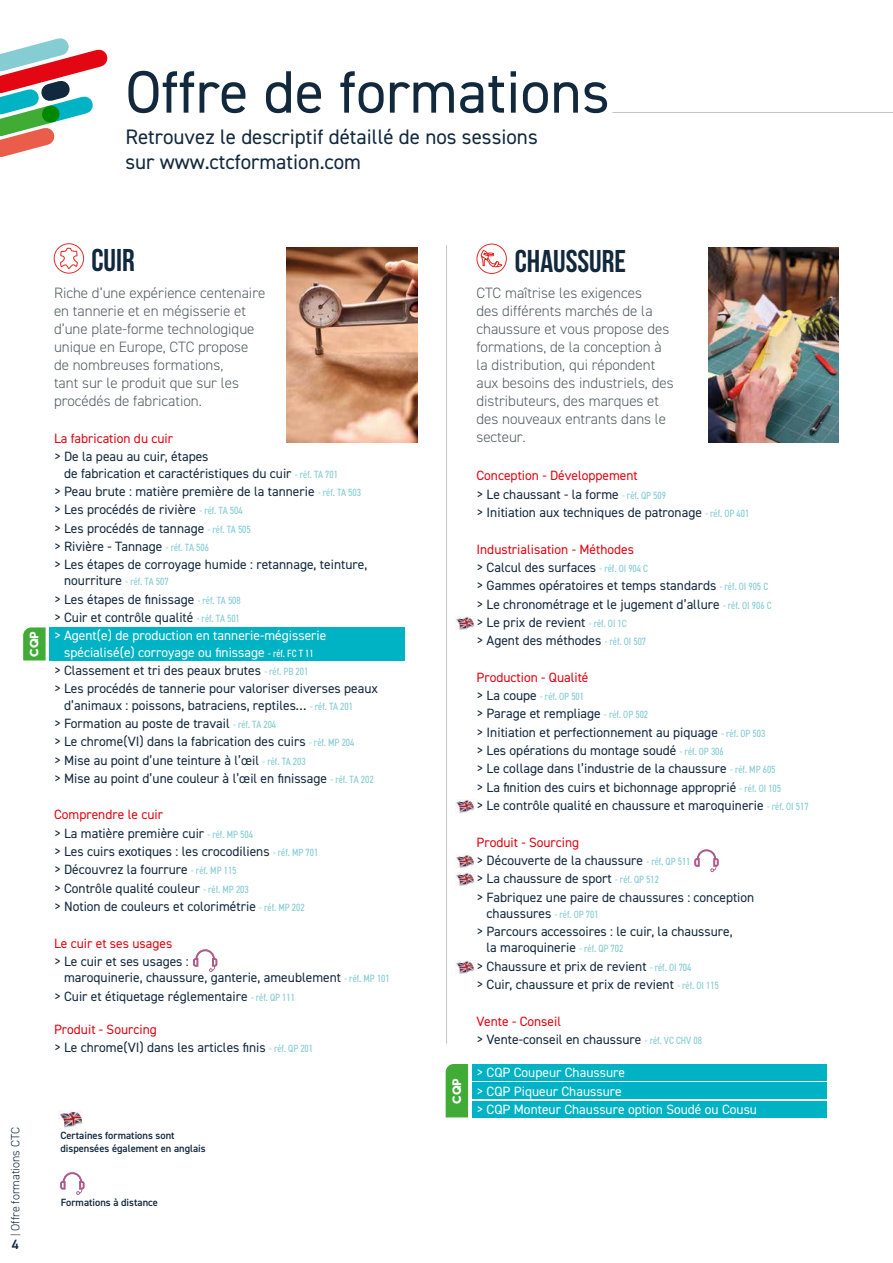
<style>
.page{position:relative;width:893px;height:1263px;background:#fff}
.page>*{position:absolute;margin:0;border:0;box-sizing:border-box;transform-origin:0 0}
.t1{font:60px "DIN2014";color:#12283d}
.t2{font:700 31.5px "Bebas Neue";color:#12283d}
.t3{font:21px/25.2px "DIN2014";color:#12283d}
.t4{font:300 15px/18px "DIN2014";color:#535d62}
.t5{font:13.5px/18.3px "DIN2014";color:#12283d}
.t6{font:13.5px/18.3px "DIN2014";color:#fff}
.t7{font:13.5px "DIN2014";color:#e30613}
.t8{font:600 13.5px "DIN2014";color:#12283d}
.t9{font:300 12px "DIN2014";color:#12283d}
.t10{font:12px "Museo Sans Rounded 900";letter-spacing:-.01em;color:#fff}
.t11{font:600 10.5px/12.6px "DIN2014";color:#12283d}
.t12{font:condensed 10.5px "DIN2014";color:#85ccd3}
.s1{font-size:10.5px}
.s2{font-stretch:condensed;font-size:10.5px;color:#85ccd3}
.s3{color:#fff}
.s4{font-stretch:condensed;font-size:10.5px;color:#fff}
.s5{color:#e30613}
.s6{font-stretch:normal;font-size:13.5px;color:#12283d}
</style>
<div class="page">
<svg style="left:0;top:38px;width:108px;height:120px"></svg>
<img style="left:708px;top:247px;width:131px;height:196px">
<div style="left:472px;top:1064px;width:354px;height:17px;background:#00b3c4"></div>
<div style="left:472px;top:1082px;width:354px;height:17px;background:#00b3c4"></div>
<div style="left:472px;top:1101px;width:354px;height:17px;background:#00b3c4"></div>
<img style="left:456px;top:616px;width:19px;height:14px">
<img style="left:456px;top:799px;width:19px;height:14px">
<img style="left:456px;top:854px;width:19px;height:14px">
<img style="left:456px;top:873px;width:19px;height:14px">
<img style="left:456px;top:960px;width:19px;height:14px">
<img style="left:59px;top:1110px;width:24px;height:19px">
<svg style="left:23px;top:627px;width:23px;height:33px"></svg>
<img style="left:286px;top:247px;width:131px;height:195px">
<div style="left:50px;top:627px;width:355px;height:33px;background:#00b3c4"></div>
<hr style="left:446px;top:245px;width:1px;height:798px;background:#c6c6c6">
<div style="left:54px;top:243px;width:30px;height:31px;border:1px solid #e62a24;border-radius:50%"></div>
<svg style="left:60px;top:248px;width:18px;height:21px"></svg>
<div style="left:476px;top:244px;width:31px;height:30px;border:1px solid #e62a24;border-radius:50%"></div>
<svg style="left:480px;top:250px;width:23px;height:24px"></svg>
<hr style="left:612px;top:112px;width:281px;height:1px;background:#c6c6c6">
<svg style="left:446px;top:1064px;width:22px;height:53px"></svg>
<svg style="left:60px;top:1172px;width:25px;height:23px"></svg>
<svg style="left:193px;top:949px;width:25px;height:23px"></svg>
<svg style="left:694px;top:849px;width:25px;height:23px"></svg>
<h1 class="t1" style="left:125px;top:55px;width:486px">Offre de formations</h1>
<h3 class="t3" style="left:125px;top:124px;width:414px">Retrouvez le descriptif détaillé de nos sessions sur www.ctcformation.com</h3>
<p class="t10" style="left:28px;top:656px;width:27px;rotate:-90deg">CQP</p>
<p class="t9" style="left:8px;top:1236px;width:110px;rotate:-90deg"><span class="s1">|</span> Offre formations CTC</p>
<p class="t8" style="left:12px;top:1236px;width:9px">4</p>
<h2 class="t2" style="left:91px;top:243px;width:45px">CUIR</h2>
<h2 class="t2" style="left:515px;top:244px;width:113px">CHAUSSURE</h2>
<p class="t4" style="left:54px;top:284px;width:213px">Riche d’une expérience centenaire en tannerie et en mégisserie et d’une plate-forme technologique unique en Europe, CTC propose de nombreuses formations,<br>tant sur le produit que sur les procédés de fabrication.</p>
<p class="t4" style="left:476px;top:284px;width:199px">CTC maîtrise les exigences<br>des différents marchés de la chaussure et vous propose des formations, de la conception à la distribution, qui répondent aux besoins des industriels, des distributeurs, des marques et des nouveaux entrants dans le secteur.</p>
<p class="t7" style="left:54px;top:430px;width:121px">La fabrication du cuir</p>
<p class="t5" style="left:64px;top:448px;width:275px;line-height:16.2px;text-indent:-10px">&gt; De la peau au cuir, étapes<br>de fabrication et caractéristiques du cuir <span class="s2">- réf. TA 701</span></p>
<p class="t5" style="left:54px;top:482px;width:315px">&gt; Peau brute : matière première de la tannerie <span class="s2">- réf. TA 503 </span>&gt; Les procédés de rivière <span class="s2">- réf. TA 504<br></span>&gt; Les procédés de tannage <span class="s2">- réf. TA 505<br></span>&gt; Rivière - Tannage <span class="s2">- réf. TA 506<br></span>&gt; Les étapes de corroyage humide : retannage, teinture,</p>
<p class="t5" style="left:54px;top:571px;width:274px;text-indent:10px">nourriture <span class="s2">- réf. TA 507<br></span>&gt; Les étapes de finissage <span class="s2">- réf. TA 508<br></span>&gt; Cuir et contrôle qualité <span class="s2">- réf. TA 501<br></span><span class="s3">&gt; Agent(e) de production en tannerie-mégisserie</span></p>
<p class="t5" style="left:54px;top:643px;width:326px;text-indent:10px"><span class="s3">spécialisé(e) corroyage ou finissage</span> <span class="s4">- réf. FC T 11<br></span>&gt; Classement et tri des peaux brutes <span class="s2">- réf. PB 201<br></span>&gt; Les procédés de tannerie pour valoriser diverses peaux</p>
<p class="t5" style="left:54px;top:695px;width:321px;text-indent:10px">d’animaux : poissons, batraciens, reptiles… <span class="s2">- réf. TA 201<br></span>&gt; Formation au poste de travail <span class="s2">- réf. TA 204<br></span>&gt; Le chrome(VI) dans la fabrication des cuirs <span class="s2">- réf. MP 204<br></span>&gt; Mise au point d’une teinture à l’œil <span class="s2">- réf. TA 203<br></span>&gt; Mise au point d’une couleur à l’œil en finissage <span class="s2">- réf. TA 202</span></p>
<p class="t5" style="left:54px;top:805px;width:266px"><span class="s5">Comprendre le cuir<br></span>&gt; La matière première cuir <span class="s2">- réf. MP 504<br></span>&gt; Les cuirs exotiques : les crocodiliens <span class="s2">- réf. MP 701 </span>&gt; Découvrez la fourrure <span class="s2">- réf. MP 115<br></span>&gt; Contrôle qualité couleur <span class="s2">- réf. MP 203<br></span>&gt; Notion de couleurs et colorimétrie <span class="s2">- réf. MP 202</span></p>
<p class="t7" style="left:54px;top:935px;width:120px">Le cuir et ses usages</p>
<p class="t5" style="left:64px;top:953px;width:327px;line-height:16.2px;text-indent:-10px">&gt; Le cuir et ses usages :<br>maroquinerie, chaussure, ganterie, ameublement <span class="s2">- réf. MP 101</span></p>
<p class="t5" style="left:54px;top:986px;width:242px">&gt; Cuir et étiquetage réglementaire <span class="s2">- réf. QP 111</span></p>
<p class="t5" style="left:54px;top:1020px;width:261px"><span class="s5">Produit - Sourcing<br></span>&gt; Le chrome(VI) dans les articles finis <span class="s2">- réf. QP 201</span></p>
<p class="t5" style="left:476px;top:466px;width:274px"><span class="s5">Conception - Développement<br></span>&gt; Le chaussant - la forme <span class="s2">- réf. QP 509<br></span>&gt; Initiation aux techniques de patronage <span class="s2">- réf. OP 401</span></p>
<p class="t5" style="left:476px;top:539px;width:297px"><span class="s5">Industrialisation - Méthodes<br></span>&gt; Calcul des surfaces <span class="s2">- réf. OI 904 C<br></span>&gt; Gammes opératoires et temps standards <span class="s2">- réf. OI 905 C </span>&gt; Le chronométrage et le jugement d’allure <span class="s2">- réf. OI 906 C </span>&gt; Le prix de revient <span class="s2">- réf. OI 1C<br></span>&gt; Agent des méthodes <span class="s2">- réf. OI 507</span></p>
<p class="t7" style="left:476px;top:669px;width:114px">Production - Qualité</p>
<p class="t12" style="left:476px;top:689px;width:109px"><span class="s6">&gt; La coupe</span> - réf. OP 501</p>
<p class="t5" style="left:476px;top:704px;width:334px">&gt; Parage et rempliage <span class="s2">- réf. OP 502<br></span>&gt; Initiation et perfectionnement au piquage <span class="s2">- réf. OP 503<br></span>&gt; Les opérations du montage soudé <span class="s2">- réf. OP 306<br></span>&gt; Le collage dans l’industrie de la chaussure <span class="s2">- réf. MP 605<br></span>&gt; La finition des cuirs et bichonnage approprié <span class="s2">- réf. OI 105<br></span>&gt; Le contrôle qualité en chaussure et maroquinerie <span class="s2">- réf. OI 517</span></p>
<p class="t5" style="left:476px;top:833px;width:279px"><span class="s5">Produit - Sourcing<br></span>&gt; Découverte de la chaussure <span class="s2">- réf. QP 511<br></span>&gt; La chaussure de sport <span class="s2">- réf. QP 512<br></span>&gt; Fabriquez une paire de chaussures : conception</p>
<p class="t5" style="left:476px;top:904px;width:258px;text-indent:10px">chaussures <span class="s2">- réf. OP 701<br></span>&gt; Parcours accessoires : le cuir, la chaussure,</p>
<p class="t5" style="left:476px;top:938px;width:244px;text-indent:10px">la maroquinerie <span class="s2">- réf. QP 702<br></span>&gt; Chaussure et prix de revient <span class="s2">- réf. OI 704<br></span>&gt; Cuir, chaussure et prix de revient <span class="s2">- réf. OI 115</span></p>
<p class="t5" style="left:476px;top:1012px;width:227px"><span class="s5">Vente - Conseil<br></span>&gt; Vente-conseil en chaussure <span class="s2">- réf. VC CHV 08</span></p>
<p class="t6" style="left:476px;top:1063px;width:282px">&gt; CQP Coupeur Chaussure<br>&gt; CQP Piqueur Chaussure<br>&gt; CQP Monteur Chaussure option Soudé ou Cousu</p>
<p class="t10" style="left:450px;top:1103px;width:27px;rotate:-90deg">CQP</p>
<p class="t11" style="left:60px;top:1129px;width:147px">Certaines formations sont dispensées également en anglais</p>
<p class="t11" style="left:61px;top:1195px;width:98px">Formations à distance</p>
</div>
